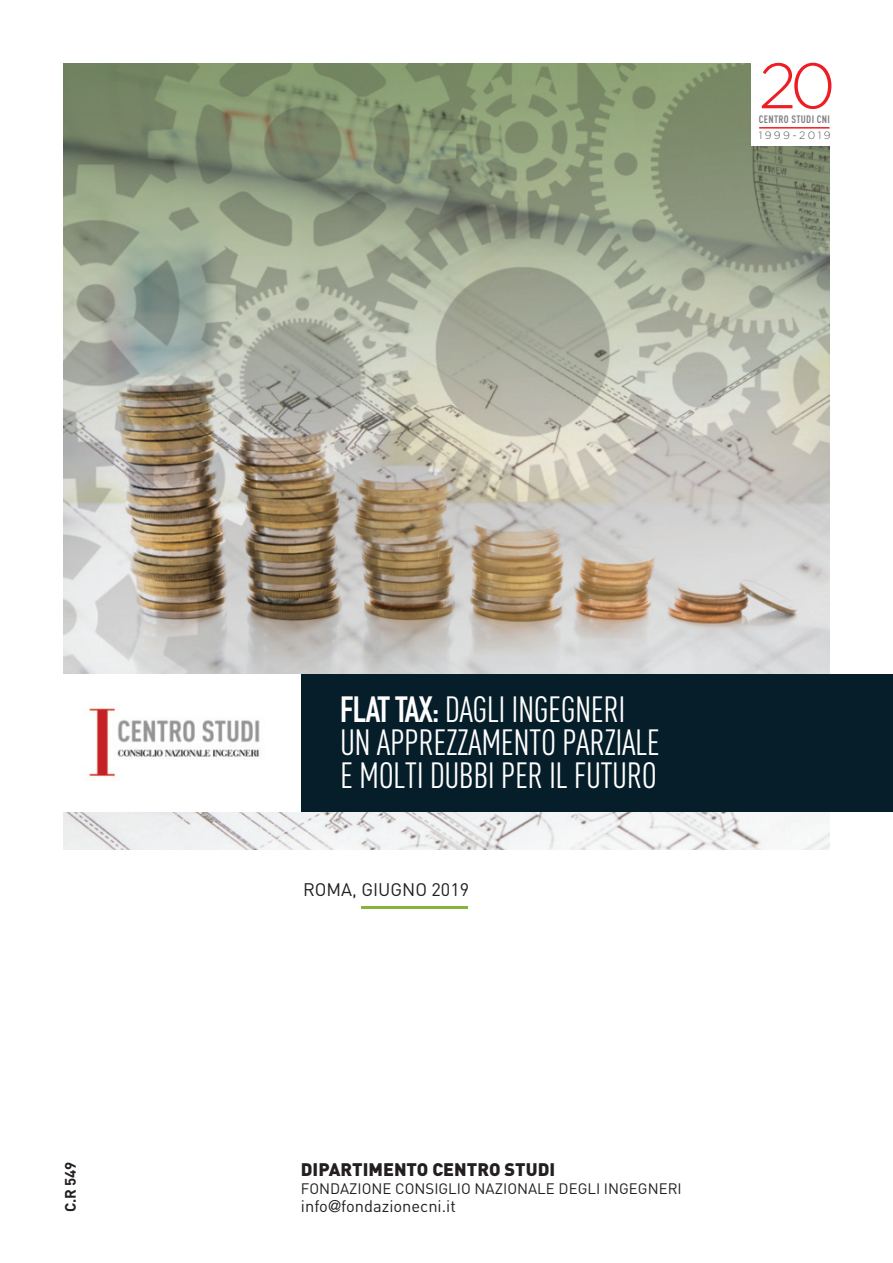
<style>
.page{position:relative;width:893px;height:1263px;background:#fff}
.page>*{position:absolute;margin:0;border:0;box-sizing:border-box;transform-origin:0 0}
.t1{font:300 64.05px "Gotham";color:#ee1d23}
.t2{font:36px/33px "DIN Cond";letter-spacing:-.015em;color:#fff}
.t3{font:900 18px "DIN";color:#231f20}
.t4{font:18px "DIN";color:#231f20}
.t5{font:16.5px "DIN";color:#231f20}
.t6{font:15px "DIN";color:#231f20}
.t7{font:700 15px "DIN";color:#231f20}
.t8{font:700 10.65px "DIN Cond";letter-spacing:.03em;color:#808285}
.t9{font:300 10.65px "Gotham";letter-spacing:.225em;color:#57585a}
.s1{font-family:"DIN Condensed";font-weight:700}
.s2{font-family:"Akzidenz Grotesk"}
</style>
<div class="page">
<img style="left:64px;top:64px;width:765px;height:786px">
<div style="left:0;top:674px;width:316px;height:138px;background:#fff"></div>
<div style="left:301px;top:674px;width:592px;height:138px;background:#061e29"></div>
<img style="left:89px;top:708px;width:171px;height:69px">
<div style="left:751px;top:55px;width:87px;height:91px;background:#fff"></div>
<hr style="left:759px;top:127px;width:70px;height:2px;background:#ee1d23">
<hr style="left:361px;top:906px;width:106px;height:3px;background:#87b33f">
<p class="t7" style="left:65px;top:1212px;width:51px;rotate:-90deg">C.R 549</p>
<h1 class="t1" style="left:759px;top:51px;width:78px">20</h1>
<p class="t9" style="left:759px;top:129px;width:73px">1999-2019</p>
<p class="t8" style="left:759px;top:115px;width:73px">CENTRO STUDI CNI</p>
<p class="t2" style="left:340px;top:697px;width:321px"><span class="s1">FLAT TAX:</span> DAGLI INGEGNERI<br>UN APPREZZAMENTO PARZIALE<br>E MOLTI DUBBI PER IL FUTURO</p>
<p class="t4" style="left:303px;top:883px;width:168px">ROMA, GIUGNO 2019</p>
<p class="t3" style="left:301px;top:1163px;width:256px">DIPARTIMENTO CENTRO STUDI</p>
<p class="t6" style="left:301px;top:1183px;width:382px">FONDAZIONE CONSIGLIO NAZIONALE DEGLI INGEGNERI</p>
<p class="t5" style="left:301px;top:1200px;width:156px">info<span class="s2">@</span>fondazionecni.it</p>
</div>
